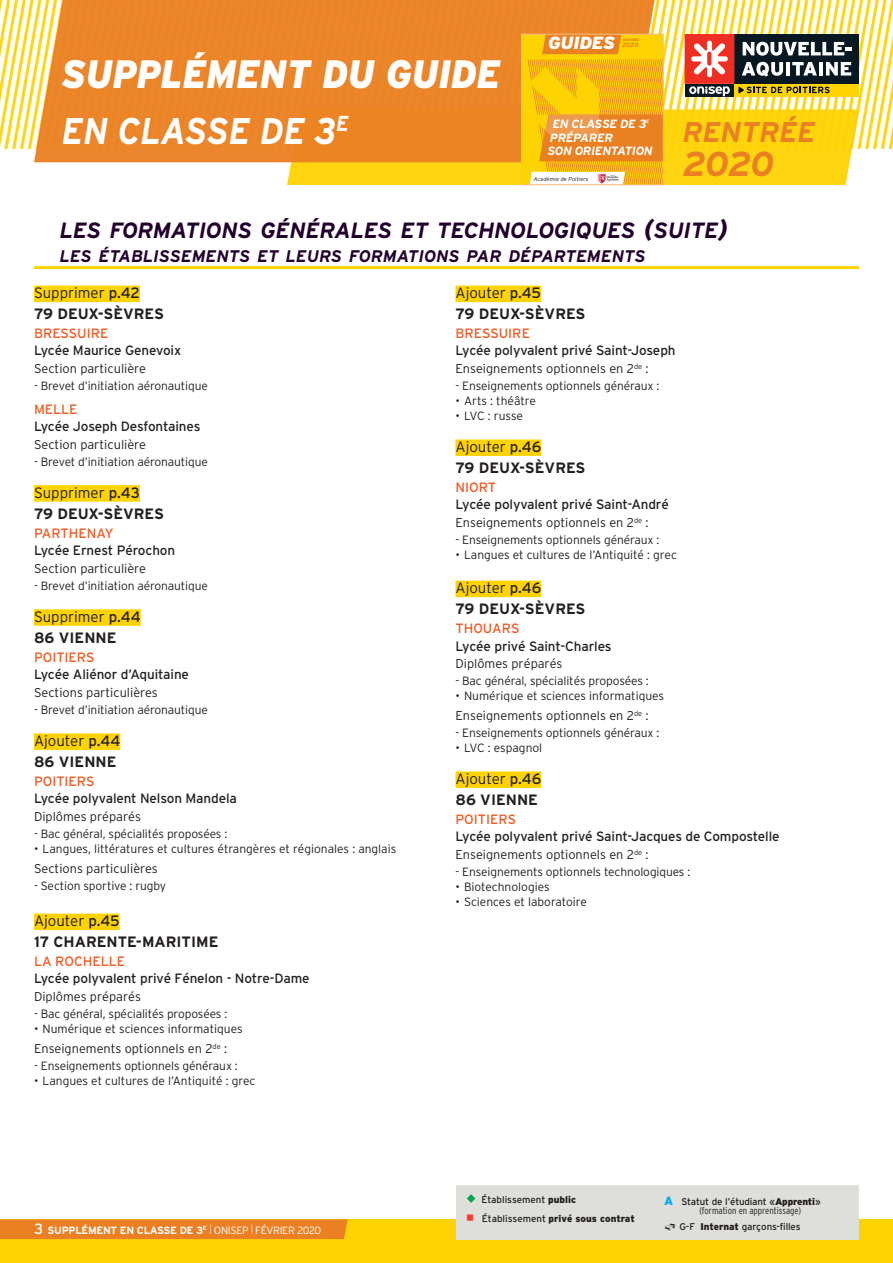
<style>
.page{position:relative;width:893px;height:1263px;background:#fff}
.page>*{position:absolute;margin:0;border:0;box-sizing:border-box;transform-origin:0 0}
.t1{font:italic 900 39.6px "Interstate";letter-spacing:-.005em;color:#fff;scale:.91 1}
.t2{font:italic 700 37.2px "Interstate";letter-spacing:-.005em;color:#fff;scale:.91 1}
.t3{font:italic 700 34.5px "Interstate";color:#ea8023}
.t4{font:italic 700 28.5px "Interstate";letter-spacing:-.01em;color:#ea8023}
.t5{font:italic 700 22.05px "Interstate";letter-spacing:-.015em;color:#23002d}
.t6{font:italic 900 17.7px "Interstate";letter-spacing:-.01em;color:#fff}
.t7{font:italic 700 16.8px "Interstate";color:#23002d}
.t8{font:700 15px/20.7px "Interstate";color:#231f20}
.t9{font:300 15px/20.7px "Interstate";color:#231f20}
.t10{font:13.5px "Interstate";letter-spacing:-.01em;color:#231f20}
.t11{font:13.5px "Interstate";color:#f15921}
.t12{font:300 12.75px "Interstate";color:#231f20}
.t13{font:300 12px "Interstate";letter-spacing:-.01em;color:#231f20}
.t14{font:italic 700 12px/13.5px "Interstate";letter-spacing:-.025em;color:#fff}
.t15{font:700 10.5px "Interstate";letter-spacing:-.03em;color:#fff}
.t16{font:9.75px/19.2px "Interstate";letter-spacing:-.015em;color:#231f20}
.t17{font:300 condensed 9.75px/9px "Interstate";color:#231f20}
.t18{font:italic 700 6.3px "Interstate";color:#e98123}
.t19{font:italic 300 5.7px "Interstate";color:#231f20}
.t20{font:italic 700 4.8px "Interstate";color:#fff}
.t21{font:italic 900 3.3px "Interstate";letter-spacing:-.015em;color:#e98123}
.s1{font-size:27px}
.s2{font-weight:300}
.s3{font-weight:400}
.s4{font-weight:700}
.s5{font-weight:400;font-size:15px}
.s6{font-weight:300;font-size:13.5px}
.s7{font-weight:900}
.s8{font-weight:900;font-stretch:normal;font-size:12px;color:#00aeef}
.s9{font-weight:400;font-stretch:normal}
.s10{font-weight:900;font-stretch:normal}
</style>
<div class="page">
<hr style="left:34px;top:266px;width:825px;height:3px;background:#fed304">
<div style="left:34px;top:286px;width:106px;height:16px;background:#fed304"></div>
<div style="left:34px;top:485px;width:106px;height:17px;background:#fed304"></div>
<div style="left:34px;top:609px;width:107px;height:17px;background:#fed304"></div>
<div style="left:34px;top:733px;width:86px;height:17px;background:#fed304"></div>
<div style="left:34px;top:913px;width:86px;height:17px;background:#fed304"></div>
<div style="left:455px;top:286px;width:86px;height:16px;background:#fed304"></div>
<div style="left:455px;top:439px;width:86px;height:17px;background:#fed304"></div>
<div style="left:455px;top:581px;width:86px;height:16px;background:#fed304"></div>
<div style="left:455px;top:771px;width:86px;height:17px;background:#fed304"></div>
<div style="left:0;top:1219px;width:893px;height:44px;background:#fed304"></div>
<div style="left:0;top:1219px;width:348px;height:20px;background:#ea8023"></div>
<div style="left:456px;top:1185px;width:403px;height:54px;background:#dededa"></div>
<svg style="left:467px;top:1194px;width:8px;height:9px"></svg>
<img style="left:0;top:0;width:893px;height:149px">
<svg style="left:34px;top:0;width:621px;height:162px;background:#eb8a2f"></svg>
<svg style="left:287px;top:34px;width:572px;height:151px;background:#e5a22b"></svg>
<div style="left:521px;top:34px;width:142px;height:151px;border:1px solid #f5b985"></div>
<h1 class="t1" style="left:62px;top:50px;width:484px">SUPPLÉMENT DU GUIDE</h1>
<h2 class="t2" style="left:62px;top:108px;width:317px">EN CLASSE DE 3<sup>E</sup></h2>
<h3 class="t6" style="left:548px;top:32px;width:69px">GUIDES</h3>
<p class="t21" style="left:623px;top:37px;width:17px">RENTRÉE</p>
<p class="t18" style="left:622px;top:41px;width:18px">2020</p>
<p class="t14" style="left:552px;top:117px;width:96px">EN CLASSE DE 3</p>
<p class="t20" style="left:646px;top:119px;width:5px">E</p>
<p class="t14" style="left:547px;top:131px;width:107px">PRÉPARER<br>SON ORIENTATION</p>
<p class="t19" style="left:533px;top:175px;width:57px">Académie de Poitiers</p>
<h3 class="t4" style="left:682px;top:115px;width:135px">RENTRÉE</h3>
<h3 class="t3" style="left:682px;top:143px;width:93px">2020</h3>
<h3 class="t5" style="left:60px;top:217px;width:670px">LES FORMATIONS GÉNÉRALES ET TECHNOLOGIQUES <span class="s1">(</span>SUITE<span class="s1">)</span></h3>
<h3 class="t7" style="left:60px;top:246px;width:587px">LES ÉTABLISSEMENTS ET LEURS FORMATIONS PAR DÉPARTEMENTS</h3>
<p class="t8" style="left:34px;top:283px;width:131px"><span class="s2">Supprimer</span> <span class="s3">p.42<br></span>79 DEUX-SÈVRES</p>
<p class="t11" style="left:34px;top:325px;width:76px">bressuire</p>
<p class="t10" style="left:34px;top:342px;width:149px">Lycée M aurice Genevoix</p>
<p class="t12" style="left:34px;top:361px;width:114px">Section particulière</p>
<p class="t13" style="left:34px;top:379px;width:175px">- Brevet d’initiation aéronautique</p>
<p class="t11" style="left:34px;top:401px;width:45px">melle</p>
<p class="t10" style="left:34px;top:418px;width:168px">Lycée Joseph Desfontaines</p>
<p class="t12" style="left:34px;top:436px;width:114px">Section particulière</p>
<p class="t13" style="left:34px;top:454px;width:175px">- Brevet d’initiation aéronautique</p>
<p class="t8" style="left:34px;top:482px;width:131px"><span class="s2">Supprimer</span> <span class="s3">p.43<br></span>79 DEUX-SÈVRES</p>
<p class="t11" style="left:34px;top:525px;width:10px">part</p>
<p class="t11" style="left:69px;top:525px;width:47px">henay</p>
<p class="t10" style="left:34px;top:542px;width:143px">Lycée Ernest Pérochon</p>
<p class="t12" style="left:34px;top:560px;width:114px">Section particulière</p>
<p class="t13" style="left:34px;top:578px;width:175px">- Brevet d’initiation aéronautique</p>
<p class="t9" style="left:34px;top:606px;width:108px">Supprimer <span class="s3">p.44<br></span><span class="s4">86 VIENNE</span></p>
<p class="t11" style="left:34px;top:649px;width:52px">poitiers</p>
<p class="t10" style="left:34px;top:666px;width:157px">Lycée Aliénor d’Aquitaine</p>
<p class="t12" style="left:34px;top:685px;width:125px">Sections particulières</p>
<p class="t13" style="left:34px;top:702px;width:175px">- Brevet d’initiation aéronautique</p>
<p class="t8" style="left:34px;top:730px;width:88px"><span class="s2">Ajouter</span> <span class="s3">p.44<br></span>86 VIENNE</p>
<p class="t11" style="left:34px;top:773px;width:52px">poitiers</p>
<p class="t10" style="left:34px;top:790px;width:204px">Lycée polyvalent Nelson Mandela</p>
<p class="t12" style="left:34px;top:809px;width:109px">Diplômes préparés</p>
<p class="t13" style="left:34px;top:826px;width:195px">- Bac général, spécialités proposées :</p>
<p class="t13" style="left:34px;top:841px;width:364px">• Langues, littératures et cultures étrangères et régionales : anglais</p>
<p class="t12" style="left:34px;top:860px;width:125px">Sections particulières</p>
<p class="t13" style="left:34px;top:878px;width:134px">- Section sportive : rugby</p>
<p class="t8" style="left:34px;top:910px;width:186px"><span class="s2">Ajouter</span> <span class="s3">p.45<br></span>17 CHARENTE-MARITIME</p>
<p class="t11" style="left:34px;top:953px;width:93px">la rochelle</p>
<p class="t10" style="left:34px;top:970px;width:277px">Lycée polyvalent privé Fénelon - Notre-Dame</p>
<p class="t12" style="left:34px;top:989px;width:109px">Diplômes préparés</p>
<p class="t13" style="left:34px;top:1007px;width:195px">- Bac général, spécialités proposées :</p>
<p class="t13" style="left:34px;top:1021px;width:210px">• Numérique et sciences informatiques</p>
<p class="t12" style="left:34px;top:1041px;width:195px">Enseignements optionnels en 2<sup>de</sup> :</p>
<p class="t13" style="left:34px;top:1058px;width:205px">- Enseignements optionnels généraux :</p>
<p class="t13" style="left:34px;top:1073px;width:223px">• Langues et cultures de l’Antiquité : grec</p>
<p class="t8" style="left:455px;top:283px;width:131px"><span class="s2">Ajouter</span> <span class="s3">p.45<br></span>79 DEUX-SÈVRES</p>
<p class="t11" style="left:455px;top:325px;width:76px">bressuire</p>
<p class="t10" style="left:455px;top:342px;width:222px">Lycée polyvalent privé Saint-Joseph</p>
<p class="t12" style="left:455px;top:361px;width:195px">Enseignements optionnels en 2<sup>de</sup> :</p>
<p class="t13" style="left:455px;top:379px;width:205px">- Enseignements optionnels généraux :</p>
<p class="t13" style="left:455px;top:394px;width:82px">• Arts : théâtre</p>
<p class="t13" style="left:455px;top:408px;width:69px">• LVC : russe</p>
<p class="t8" style="left:455px;top:436px;width:131px"><span class="s2">Ajouter</span> <span class="s3">p.46<br></span>79 DEUX-SÈVRES</p>
<p class="t11" style="left:455px;top:479px;width:32px">n iort</p>
<p class="t10" style="left:455px;top:496px;width:215px">Lycée polyvalent privé Saint-André</p>
<p class="t12" style="left:455px;top:515px;width:195px">Enseignements optionnels en 2<sup>de</sup> :</p>
<p class="t13" style="left:455px;top:533px;width:205px">- Enseignements optionnels généraux :</p>
<p class="t13" style="left:455px;top:547px;width:223px">• Langues et cultures de l’Antiquité : grec</p>
<p class="t8" style="left:455px;top:578px;width:131px"><span class="s2">Ajouter</span> <span class="s3">p.46<br></span>79 DEUX-SÈVRES</p>
<p class="t11" style="left:455px;top:620px;width:47px">thouars</p>
<p class="t10" style="left:455px;top:638px;width:158px">Lycée privé Saint-Charles</p>
<p class="t12" style="left:455px;top:656px;width:109px">Diplômes préparés</p>
<p class="t13" style="left:455px;top:674px;width:195px">- Bac général, spécialités proposées :</p>
<p class="t13" style="left:455px;top:689px;width:210px">• Numérique et sciences informatiques</p>
<p class="t12" style="left:455px;top:708px;width:195px">Enseignements optionnels en 2<sup>de</sup> :</p>
<p class="t13" style="left:455px;top:725px;width:205px">- Enseignements optionnels généraux :</p>
<p class="t13" style="left:455px;top:740px;width:88px">• LVC : espagnol</p>
<p class="t8" style="left:455px;top:768px;width:87px"><span class="s2">Ajouter</span> <span class="s3">p.46<br></span>86 VIENNE</p>
<p class="t11" style="left:455px;top:811px;width:52px">poitiers</p>
<p class="t10" style="left:455px;top:828px;width:326px">Lycée polyvalent privé Saint-Jacques de Compostelle</p>
<p class="t12" style="left:455px;top:847px;width:195px">Enseignements optionnels en 2<sup>de</sup> :</p>
<p class="t13" style="left:455px;top:864px;width:236px">- Enseignements optionnels technologiques :</p>
<p class="t13" style="left:455px;top:879px;width:96px">• Biotechnologies</p>
<p class="t13" style="left:455px;top:894px;width:133px">• Sciences et laboratoire</p>
<p class="t15" style="left:34px;top:1224px;width:289px"><span class="s5">3</span> SUPPLÉMENT EN CLASSE DE 3<sup>E</sup> <span class="s6">l</span> <span class="s2">on isep</span> <span class="s6">l</span> <span class="s2">février 2020</span></p>
<p class="t16" style="left:481px;top:1189px;width:155px">établissement <span class="s7">public </span>établissement <span class="s7">privé sous contrat</span></p>
<p class="t17" style="left:699px;top:1197px;width:123px;text-indent:-35px"><span class="s8">A</span> <span class="s9">Statut de l’étudiant «</span><span class="s10">Apprenti</span><span class="s9">» </span>(formation en apprentissage)</p>
<p class="t16" style="left:679px;top:1216px;width:123px">G-F <span class="s7">Internat</span> garçons-filles</p>
</div>
